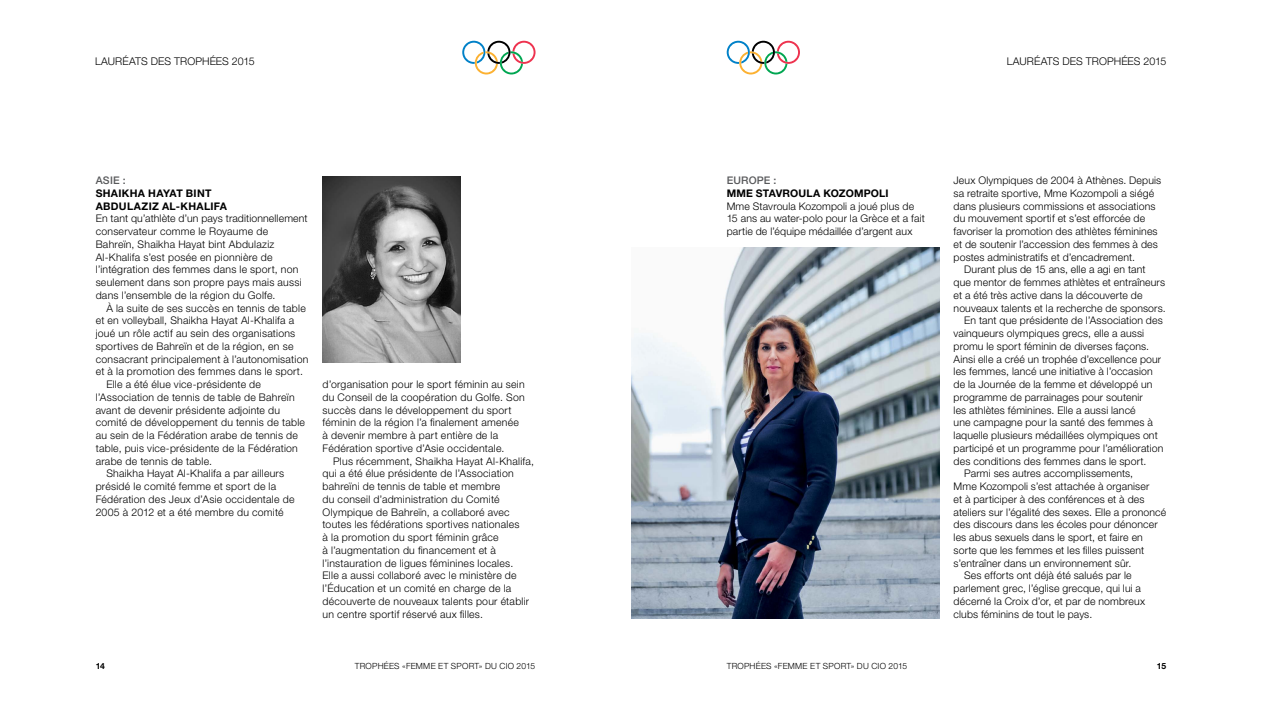
<style>
.page{position:relative;width:1262px;height:709px;background:#fff}
.page>*{position:absolute;margin:0;border:0;box-sizing:border-box;transform-origin:0 0}
.t1{font:300 10.62px "Helvetica Neue LT";color:#000}
.t2{font:300 10.5px/12.8px "Helvetica Neue LT";letter-spacing:.015em;color:#000}
.t3{font:700 10.5px/12.8px "Helvetica Neue LT";letter-spacing:.025em;color:#000}
.t4{font:500 10.5px "Helvetica Neue LT";letter-spacing:.015em;color:#58595b}
.t5{font:300 8.5px "Helvetica Neue LT";letter-spacing:.025em;color:#000}
.t6{font:700 8.5px "Helvetica Neue LT";color:#000}
</style>
<div class="page">
<img style="left:631px;top:248px;width:308px;height:370px">
<img style="left:322px;top:176px;width:138px;height:187px">
<svg style="left:462px;top:41px;width:73px;height:33px"></svg>
<svg style="left:726px;top:41px;width:74px;height:33px"></svg>
<p class="t1" style="left:95px;top:55px;width:161px">LAURÉATS DES TROPHÉES 2015</p>
<p class="t4" style="left:96px;top:174px;width:32px">ASIE :</p>
<p class="t3" style="left:96px;top:186px;width:133px">SHAIKHA HAYAT BINT<br>ABDULAZIZ AL-KHALIFA</p>
<p class="t2" style="left:96px;top:212px;width:213px">En tant qu’athlète d’un pays traditionnellement conservateur comme le Royaume de Bahreïn, Shaikha Hayat bint Abdulaziz Al-Khalifa s’est posée en pionnière de l’intégration des femmes dans le sport, non seulement dans son propre pays mais aussi dans l’ensemble de la région du Golfe.</p>
<p class="t2" style="left:106px;top:301px;width:201px">À la suite de ses succès en tennis de table</p>
<p class="t2" style="left:96px;top:314px;width:200px">et en volleyball, Shaikha Hayat Al-Khalifa a</p>
<p class="t2" style="left:96px;top:327px;width:201px">joué un rôle actif au sein des organisations</p>
<p class="t2" style="left:96px;top:339px;width:199px">sportives de Bahreïn et de la région, en se</p>
<p class="t2" style="left:96px;top:352px;width:214px">consacrant principalement à l’autonomisation</p>
<p class="t2" style="left:96px;top:365px;width:209px">et à la promotion des femmes dans le sport.</p>
<p class="t2" style="left:106px;top:378px;width:156px">Elle a été élue vice-présidente de</p>
<p class="t2" style="left:96px;top:390px;width:200px">l’Association de tennis de table de Bahreïn</p>
<p class="t2" style="left:96px;top:403px;width:186px">avant de devenir présidente adjointe du</p>
<p class="t2" style="left:96px;top:416px;width:211px">comité de développement du tennis de table</p>
<p class="t2" style="left:96px;top:429px;width:204px">au sein de la Fédération arabe de tennis de</p>
<p class="t2" style="left:96px;top:441px;width:204px">table, puis vice-présidente de la Fédération</p>
<p class="t2" style="left:96px;top:454px;width:118px">arabe de tennis de table.</p>
<p class="t2" style="left:106px;top:467px;width:179px">Shaikha Hayat Al-Khalifa a par ailleurs</p>
<p class="t2" style="left:96px;top:480px;width:182px">présidé le comité femme et sport de la</p>
<p class="t2" style="left:96px;top:492px;width:200px">Fédération des Jeux d’Asie occidentale de</p>
<p class="t2" style="left:96px;top:505px;width:189px">2005 à 2012 et a été membre du comité</p>
<p class="t2" style="left:322px;top:378px;width:204px">d’organisation pour le sport féminin au sein du Conseil de la coopération du Golfe. Son succès dans le développement du sport féminin de la région l’a finalement amenée à devenir membre à part entière de la Fédération sportive d’Asie occidentale.</p>
<p class="t2" style="left:322px;top:454px;width:213px;text-indent:11px">Plus récemment, Shaikha Hayat Al-Khalifa, qui a été élue présidente de l’Association bahreïni de tennis de table et membre<br>du conseil d’administration du Comité Olympique de Bahreïn, a collaboré avec toutes les fédérations sportives nationales<br>à la promotion du sport féminin grâce<br>à l’augmentation du financement et à l’instauration de ligues féminines locales.<br>Elle a aussi collaboré avec le ministère de l’Éducation et un comité en charge de la découverte de nouveaux talents pour établir un centre sportif réservé aux filles.</p>
<p class="t6" style="left:96px;top:660px;width:11px">14</p>
<p class="t5" style="left:355px;top:660px;width:182px">TROPHÉES «FEMME ET SPORT» DU CIO 2015</p>
<p class="t1" style="left:1006px;top:55px;width:161px">LAURÉATS DES TROPHÉES 2015</p>
<p class="t4" style="left:726px;top:174px;width:51px">EUROPE :</p>
<p class="t3" style="left:726px;top:186px;width:163px">MME STAVROULA KOZOMPOLI</p>
<p class="t2" style="left:726px;top:199px;width:200px">Mme Stavroula Kozompoli a joué plus de<br>15 ans au water-polo pour la Grèce et a fait partie de l’équipe médaillée d’argent aux</p>
<p class="t2" style="left:953px;top:174px;width:209px">Jeux Olympiques de 2004 à Athènes. Depuis sa retraite sportive, Mme Kozompoli a siégé dans plusieurs commissions et associations du mouvement sportif et s’est efforcée de favoriser la promotion des athlètes féminines et de soutenir l’accession des femmes à des postes administratifs et d’encadrement.</p>
<p class="t2" style="left:964px;top:263px;width:183px">Durant plus de 15 ans, elle a agi en tant</p>
<p class="t2" style="left:953px;top:276px;width:213px">que mentor de femmes athlètes et entraîneurs</p>
<p class="t2" style="left:953px;top:288px;width:190px">et a été très active dans la découverte de</p>
<p class="t2" style="left:953px;top:301px;width:214px">nouveaux talents et la recherche de sponsors.</p>
<p class="t2" style="left:964px;top:314px;width:200px">En tant que présidente de l’Association des</p>
<p class="t2" style="left:953px;top:327px;width:192px">vainqueurs olympiques grecs, elle a aussi</p>
<p class="t2" style="left:953px;top:339px;width:197px">promu le sport féminin de diverses façons.</p>
<p class="t2" style="left:953px;top:352px;width:209px">Ainsi elle a créé un trophée d’excellence pour</p>
<p class="t2" style="left:953px;top:365px;width:201px">les femmes, lancé une initiative à l’occasion</p>
<p class="t2" style="left:953px;top:378px;width:200px">de la Journée de la femme et développé un</p>
<p class="t2" style="left:953px;top:390px;width:191px">programme de parrainages pour soutenir</p>
<p class="t2" style="left:953px;top:403px;width:184px">les athlètes féminines. Elle a aussi lancé</p>
<p class="t2" style="left:953px;top:416px;width:201px">une campagne pour la santé des femmes à</p>
<p class="t2" style="left:953px;top:429px;width:206px">laquelle plusieurs médaillées olympiques ont</p>
<p class="t2" style="left:953px;top:441px;width:211px">participé et un programme pour l’amélioration</p>
<p class="t2" style="left:953px;top:454px;width:194px">des conditions des femmes dans le sport.</p>
<p class="t2" style="left:964px;top:467px;width:170px">Parmi ses autres accomplissements,</p>
<p class="t2" style="left:953px;top:480px;width:197px">Mme Kozompoli s’est attachée à organiser</p>
<p class="t2" style="left:953px;top:492px;width:192px">et à participer à des conférences et à des</p>
<p class="t2" style="left:953px;top:505px;width:214px">ateliers sur l’égalité des sexes. Elle a prononcé</p>
<p class="t2" style="left:953px;top:518px;width:206px">des discours dans les écoles pour dénoncer</p>
<p class="t2" style="left:953px;top:531px;width:191px">les abus sexuels dans le sport, et faire en</p>
<p class="t2" style="left:953px;top:543px;width:192px">sorte que les femmes et les filles puissent</p>
<p class="t2" style="left:953px;top:556px;width:179px">s’entraîner dans un environnement sûr.</p>
<p class="t2" style="left:964px;top:569px;width:169px">Ses efforts ont déjà été salués par le</p>
<p class="t2" style="left:953px;top:582px;width:189px">parlement grec, l’église grecque, qui lui a</p>
<p class="t2" style="left:953px;top:594px;width:193px">décerné la Croix d’or, et par de nombreux</p>
<p class="t2" style="left:953px;top:607px;width:140px">clubs féminins de tout le pays.</p>
<p class="t5" style="left:726px;top:660px;width:182px">TROPHÉES «FEMME ET SPORT» DU CIO 2015</p>
<p class="t6" style="left:1156px;top:660px;width:11px">15</p>
</div>
